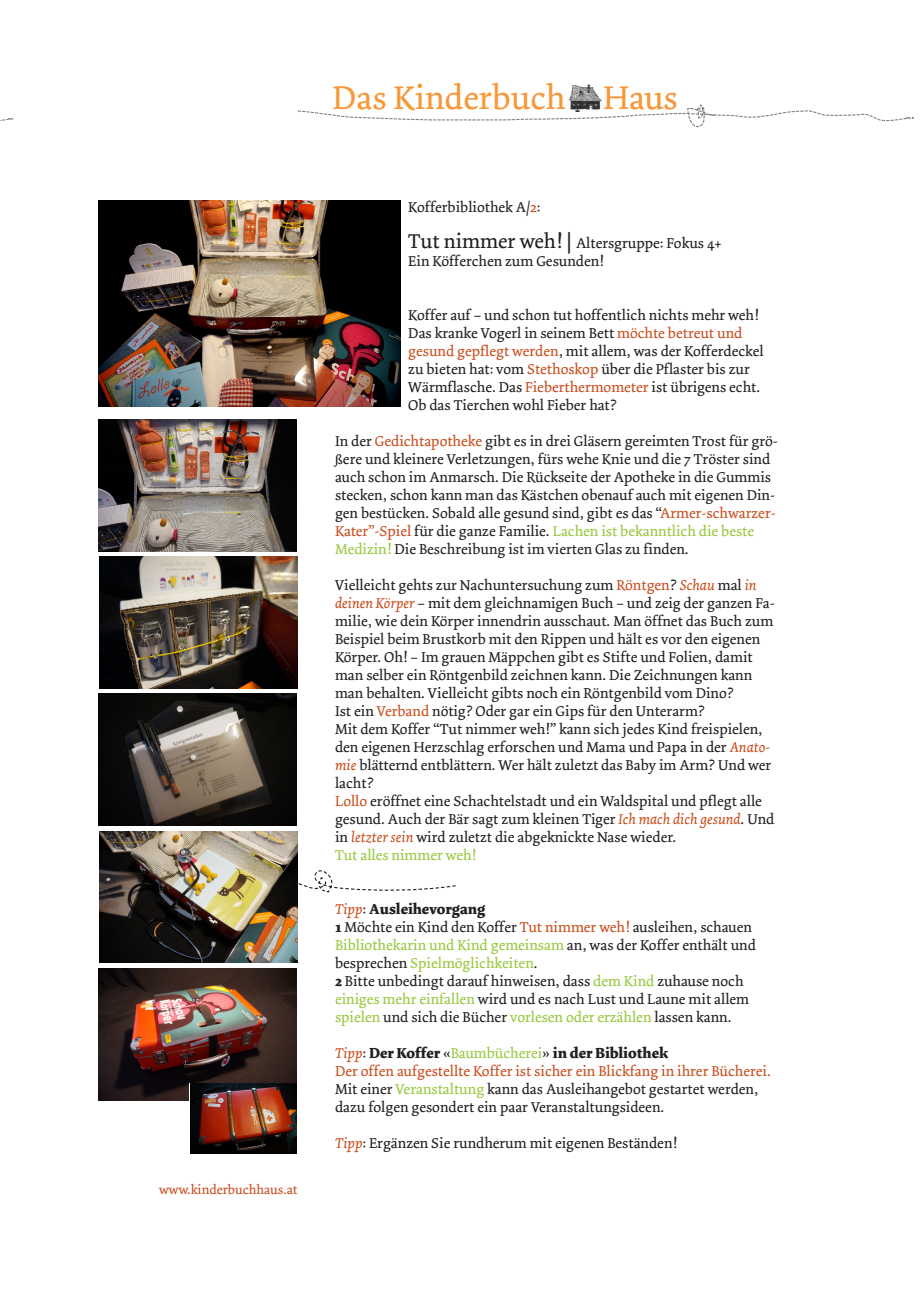
<style>
.page{position:relative;width:920px;height:1290px;background:#fff}
.page>*{position:absolute;margin:0;border:0;box-sizing:border-box;transform-origin:0 0}
.t1{font:34.5px "Dolly";color:#f79838}
.t2{font:15px/18px "Dolly";color:#231f20}
.t3{font:13.5px "Dolly";color:#c94e1f}
.s1{color:#c94e1f}
.s2{font-size:21px}
.s3{color:#97c93f}
.s4{font-style:italic;color:#c94e1f}
.s5{font-weight:700}
</style>
<div class="page">
<svg style="left:297px;top:104px;width:617px;height:23px"></svg>
<div style="left:329px;top:70px;width:349px;height:41px;background:#fff"></div>
<img style="left:568px;top:84px;width:34px;height:27px">
<svg style="left:0;top:118px;width:14px;height:3px"></svg>
<img style="left:99px;top:200px;width:302px;height:206px">
<img style="left:99px;top:420px;width:198px;height:131px">
<svg style="left:298px;top:870px;width:158px;height:23px"></svg>
<img style="left:99px;top:557px;width:199px;height:132px">
<img style="left:99px;top:694px;width:198px;height:132px">
<img style="left:99px;top:831px;width:199px;height:132px">
<img style="left:99px;top:968px;width:198px;height:132px">
<img style="left:190px;top:1083px;width:106px;height:71px">
<h1 class="t1" style="left:333px;top:83px;width:347px">Das Kinderbuch Haus</h1>
<p class="t3" style="left:159px;top:1184px;width:140px">www.kinderbuchhaus.at</p>
<p class="t2" style="left:408px;top:199px;width:134px">Kofferbibliothek A/<span class="s1">2</span>:</p>
<p class="t2" style="left:408px;top:235px;width:315px"><span class="s2">Tut nimmer weh! |</span> Altersgruppe: Fokus 4+<br>Ein Köfferchen zum Gesunden!</p>
<p class="t2" style="left:408px;top:307px;width:357px">Koffer auf – und schon tut hoffentlich nichts mehr weh!<br>Das kranke Vogerl in seinem Bett <span class="s1">möchte betreut und gesund gepflegt werden</span>, mit allem, was der Kofferdeckel zu bieten hat: vom <span class="s1">Stethoskop</span> über die Pflaster bis zur Wärmflasche. Das <span class="s1">Fieberthermometer</span> ist übrigens echt.<br>Ob das Tierchen wohl Fieber hat?</p>
<p class="t2" style="left:335px;top:433px;width:444px">In der <span class="s1">Gedichtapotheke</span> gibt es in drei Gläsern gereimten Trost für grö&shy;ßere und kleinere Verletzungen, fürs wehe Knie und die 7 Tröster sind auch schon im Anmarsch. Die Rückseite der Apotheke in die Gummis stecken, schon kann man das Kästchen obenauf auch mit eigenen Din&shy;gen bestücken. Sobald alle gesund sind, gibt es das “<span class="s1">Armer-schwarzer-Kater”-Spiel</span> für die ganze Familie. <span class="s3">Lachen ist bekanntlich die beste Medizin!</span> Die Beschreibung ist im vierten Glas zu finden.</p>
<p class="t2" style="left:335px;top:577px;width:441px">Vielleicht gehts zur Nachuntersuchung zum <span class="s1">Röntgen</span>? <span class="s4">Schau</span> mal <span class="s4">in deinen Körper</span> – mit dem gleichnamigen Buch – und zeig der ganzen Fa&shy;milie, wie dein Körper innendrin ausschaut. Man öffnet das Buch zum Beispiel beim Brustkorb mit den Rippen und hält es vor den eigenen Körper. Oh! – Im grauen Mäppchen gibt es Stifte und Folien, damit man selber ein Röntgenbild zeichnen kann. Die Zeichnungen kann man behalten. Vielleicht gibts noch ein Röntgenbild vom Dino?<br>Ist ein <span class="s1">Verband</span> nötig? Oder gar ein Gips für den Unterarm?<br>Mit dem Koffer “Tut nimmer weh!” kann sich jedes Kind freispielen, den eigenen Herzschlag erforschen und Mama und Papa in der <span class="s4">Anato&shy;mie</span> blätternd entblättern. Wer hält zuletzt das Baby im Arm? Und wer lacht?<br><span class="s1">Lollo</span> eröffnet eine Schachtelstadt und ein Waldspital und pflegt alle gesund. Auch der Bär sagt zum kleinen Tiger <span class="s4">Ich mach dich gesund</span>. Und in <span class="s4">letzter sein</span> wird zuletzt die abgeknickte Nase wieder.<br><span class="s3">Tut alles nimmer weh!</span></p>
<p class="t2" style="left:335px;top:901px;width:422px"><span class="s4">Tipp</span>: <span class="s5">Ausleihevorgang<br>1</span> Möchte ein Kind den Koffer <span class="s1">Tut nimmer weh!</span> ausleihen, schauen <span class="s3">Bibliothekarin und Kind gemeinsam</span> an, was der Koffer enthält und besprechen <span class="s3">Spielmöglichkeiten</span>.<br><span class="s5">2</span> Bitte unbedingt darauf hinweisen, dass <span class="s3">dem Kind</span> zuhause noch <span class="s3">einiges mehr einfallen</span> wird und es nach Lust und Laune mit allem <span class="s3">spielen</span> und sich die Bücher <span class="s3">vorlesen oder erzählen</span> lassen kann.</p>
<p class="t2" style="left:335px;top:1045px;width:437px"><span class="s4">Tipp</span>: <span class="s5">Der Koffer</span> «<span class="s3">Baumbücherei</span>» <span class="s5">in der Bibliothek<br></span><span class="s1">Der offen aufgestellte Koffer ist sicher ein Blickfang in ihrer Bücherei.<br></span>Mit einer <span class="s3">Veranstaltung</span> kann das Ausleihangebot gestartet werden, dazu folgen gesondert ein paar Veranstaltungsideen.</p>
<p class="t2" style="left:335px;top:1135px;width:344px"><span class="s4">Tipp</span>: Ergänzen Sie rundherum mit eigenen Beständen!</p>
</div>
